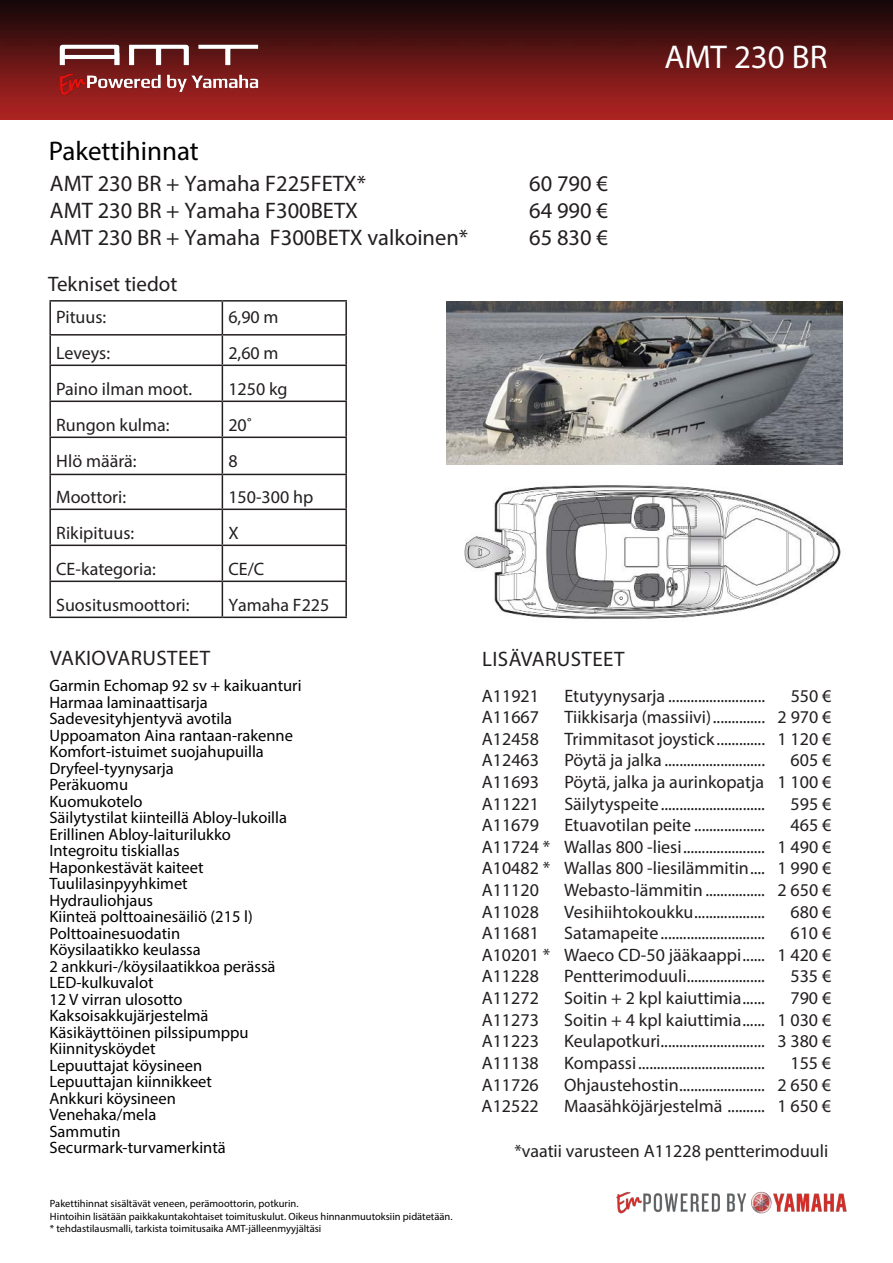
<style>
.page{position:relative;width:893px;height:1263px;background:#fff}
.page>*{position:absolute;margin:0;border:0;box-sizing:border-box;transform-origin:0 0}
.t1{font:33px "Myriad Pro";color:#fff}
.t2{font:27px "Myriad Pro";color:#000}
.t3{font:22.5px "Myriad Pro";color:#231f20}
.t4{font:21px "Myriad Pro";letter-spacing:.02em;color:#231f20}
.t5{font:21px "Myriad Pro";color:#231f20}
.t6{font:18px/21.6px "Myriad Pro";color:#231f20;text-align:justify}
.t7{font:16.5px/16.5px "Myriad Pro";color:#000}
.t8{font:10.5px/12.6px "Myriad Pro";color:#000}
</style>
<div class="page">
<img style="left:616px;top:1191px;width:231px;height:23px">
<img style="left:0;top:0;width:893px;height:119px">
<img style="left:44px;top:26px;width:229px;height:76px">
<img style="left:464px;top:485px;width:377px;height:134px">
<img style="left:447px;top:301px;width:395px;height:164px">
<hr style="left:49px;top:300px;width:173px;height:2px;background:#231f20">
<hr style="left:49px;top:302px;width:2px;height:32px;background:#231f20">
<hr style="left:222px;top:300px;width:125px;height:2px;background:#231f20">
<hr style="left:222px;top:302px;width:1px;height:32px;background:#231f20">
<hr style="left:345px;top:302px;width:2px;height:32px;background:#231f20">
<hr style="left:49px;top:334px;width:173px;height:2px;background:#231f20">
<hr style="left:49px;top:336px;width:2px;height:29px;background:#231f20">
<hr style="left:222px;top:334px;width:125px;height:2px;background:#231f20">
<svg style="left:222px;top:336px;width:1px;height:29px"></svg>
<hr style="left:345px;top:336px;width:2px;height:29px;background:#231f20">
<hr style="left:49px;top:365px;width:173px;height:1px;background:#231f20">
<hr style="left:49px;top:366px;width:2px;height:35px;background:#231f20">
<hr style="left:222px;top:365px;width:125px;height:1px;background:#231f20">
<hr style="left:222px;top:366px;width:1px;height:35px;background:#231f20">
<hr style="left:345px;top:366px;width:2px;height:35px;background:#231f20">
<hr style="left:49px;top:401px;width:173px;height:1px;background:#231f20">
<hr style="left:49px;top:402px;width:2px;height:35px;background:#231f20">
<hr style="left:222px;top:401px;width:125px;height:1px;background:#231f20">
<hr style="left:222px;top:402px;width:1px;height:35px;background:#231f20">
<hr style="left:345px;top:402px;width:2px;height:35px;background:#231f20">
<hr style="left:49px;top:437px;width:173px;height:1px;background:#231f20">
<hr style="left:49px;top:438px;width:2px;height:36px;background:#231f20">
<hr style="left:222px;top:437px;width:125px;height:1px;background:#231f20">
<hr style="left:222px;top:438px;width:1px;height:36px;background:#231f20">
<hr style="left:345px;top:438px;width:2px;height:36px;background:#231f20">
<hr style="left:49px;top:474px;width:173px;height:1px;background:#231f20">
<hr style="left:49px;top:475px;width:2px;height:34px;background:#231f20">
<hr style="left:222px;top:474px;width:125px;height:1px;background:#231f20">
<hr style="left:222px;top:475px;width:1px;height:34px;background:#231f20">
<hr style="left:345px;top:475px;width:2px;height:34px;background:#231f20">
<hr style="left:49px;top:509px;width:173px;height:1px;background:#231f20">
<hr style="left:49px;top:510px;width:2px;height:35px;background:#231f20">
<hr style="left:222px;top:509px;width:125px;height:1px;background:#231f20">
<hr style="left:222px;top:510px;width:1px;height:35px;background:#231f20">
<hr style="left:345px;top:510px;width:2px;height:35px;background:#231f20">
<hr style="left:49px;top:545px;width:173px;height:1px;background:#231f20">
<hr style="left:49px;top:546px;width:2px;height:35px;background:#231f20">
<hr style="left:222px;top:545px;width:125px;height:1px;background:#231f20">
<hr style="left:222px;top:546px;width:1px;height:35px;background:#231f20">
<hr style="left:345px;top:546px;width:2px;height:35px;background:#231f20">
<hr style="left:49px;top:581px;width:173px;height:1px;background:#231f20">
<hr style="left:49px;top:582px;width:2px;height:35px;background:#231f20">
<hr style="left:222px;top:581px;width:125px;height:1px;background:#231f20">
<hr style="left:222px;top:582px;width:1px;height:35px;background:#231f20">
<hr style="left:345px;top:582px;width:2px;height:35px;background:#231f20">
<hr style="left:49px;top:617px;width:173px;height:1px;background:#231f20">
<hr style="left:222px;top:617px;width:125px;height:1px;background:#231f20">
<p class="t2" style="left:49px;top:134px;width:152px">Pakettihinnat</p>
<p class="t3" style="left:50px;top:169px;width:318px">AMT 230 BR + Yamaha F225FETX*</p>
<p class="t3" style="left:529px;top:169px;width:80px">60 790 €</p>
<p class="t3" style="left:50px;top:196px;width:310px">AMT 230 BR + Yamaha F300BETX</p>
<p class="t3" style="left:529px;top:196px;width:80px">64 990 €</p>
<p class="t3" style="left:50px;top:223px;width:420px">AMT 230 BR + Yamaha F300BETX valkoinen*</p>
<p class="t3" style="left:529px;top:223px;width:80px">65 830 €</p>
<p class="t5" style="left:48px;top:271px;width:131px">Tekniset tiedot</p>
<p class="t6" style="left:56px;top:306px;width:52px">Pituus:</p>
<p class="t6" style="left:228px;top:306px;width:52px">6,90 m</p>
<p class="t6" style="left:56px;top:342px;width:55px">Leveys:</p>
<p class="t6" style="left:228px;top:342px;width:52px">2,60 m</p>
<p class="t6" style="left:56px;top:378px;width:138px">Paino ilman moot.</p>
<p class="t6" style="left:228px;top:378px;width:61px">1250 kg</p>
<p class="t6" style="left:56px;top:414px;width:115px">Rungon kulma:</p>
<p class="t6" style="left:228px;top:414px;width:25px">20˚</p>
<p class="t6" style="left:56px;top:450px;width:82px">Hlö määrä:</p>
<p class="t6" style="left:228px;top:450px;width:11px">8</p>
<p class="t6" style="left:56px;top:486px;width:71px">Moottori:</p>
<p class="t6" style="left:228px;top:486px;width:86px">150-300 hp</p>
<p class="t6" style="left:56px;top:522px;width:80px">Rikipituus:</p>
<p class="t6" style="left:228px;top:522px;width:12px">X</p>
<p class="t6" style="left:56px;top:558px;width:101px">CE-kategoria:</p>
<p class="t6" style="left:228px;top:558px;width:37px">CE/C</p>
<p class="t6" style="left:56px;top:594px;width:135px">Suositusmoottori:</p>
<p class="t6" style="left:228px;top:594px;width:103px">Yamaha F225</p>
<p class="t1" style="left:664px;top:37px;width:165px">AMT 230 BR</p>
<p class="t4" style="left:482px;top:646px;width:144px">LISÄVARUSTEET</p>
<p class="t4" style="left:50px;top:645px;width:162px">VAKIOVARUSTEET</p>
<p class="t7" style="left:49px;top:677px;width:254px">Garmin Echomap 92 sv + kaikuanturi<br>Harmaa laminaattisarja<br>Sadevesityhjentyvä avotila<br>Uppoamaton Aina rantaan-rakenne<br>Komfort-istuimet suojahupuilla<br>Dryfeel-tyynysarja<br>Peräkuomu<br>Kuomukotelo<br>Säilytystilat kiinteillä Abloy-lukoilla<br>Erillinen Abloy-laiturilukko<br>Integroitu tiskiallas<br>Haponkestävät kaiteet<br>Tuulilasinpyyhkimet<br>Hydrauliohjaus<br>Kiinteä polttoainesäiliö (215 l)<br>Polttoainesuodatin<br>Köysilaatikko keulassa<br>2 ankkuri-/köysilaatikkoa perässä<br>LED-kulkuvalot<br>12 V virran ulosotto<br>Kaksoisakkujärjestelmä<br>Käsikäyttöinen pilssipumppu<br>Kiinnitysköydet<br>Lepuuttajat köysineen<br>Lepuuttajan kiinnikkeet<br>Ankkuri köysineen<br>Venehaka/mela<br>Sammutin<br>Securmark-turvamerkintä</p>
<p class="t6" style="left:482px;top:684px;width:59px">A11921</p>
<p class="t6" style="left:564px;top:684px;width:202px">Etutyynysarja ..........................</p>
<p class="t6" style="left:791px;top:684px;width:42px">550 €</p>
<p class="t6" style="left:482px;top:706px;width:59px">A11667</p>
<p class="t6" style="left:564px;top:706px;width:268px">Tiikkisarja (massiivi).............. 2 970 €</p>
<p class="t6" style="left:482px;top:728px;width:59px">A12458</p>
<p class="t6" style="left:564px;top:728px;width:268px">Trimmitasot joystick............. 1 120 €</p>
<p class="t6" style="left:482px;top:749px;width:59px">A12463</p>
<p class="t6" style="left:564px;top:749px;width:202px">Pöytä ja jalka ...........................</p>
<p class="t6" style="left:791px;top:749px;width:42px">605 €</p>
<p class="t6" style="left:482px;top:771px;width:59px">A11693</p>
<p class="t6" style="left:564px;top:771px;width:269px">Pöytä, jalka ja aurinkopatja 1 100 €</p>
<p class="t6" style="left:482px;top:792px;width:59px">A11221</p>
<p class="t6" style="left:564px;top:792px;width:202px">Säilytyspeite............................</p>
<p class="t6" style="left:791px;top:792px;width:42px">595 €</p>
<p class="t6" style="left:482px;top:814px;width:59px">A11679</p>
<p class="t6" style="left:564px;top:814px;width:202px">Etuavotilan peite ...................</p>
<p class="t6" style="left:482px;top:814px;width:351px;text-indent:309px">465 € A11724 * Wallas 800 -liesi...................... 1 490 € A10482 * Wallas 800 -liesilämmitin.... 1 990 € A11120</p>
<p class="t6" style="left:564px;top:879px;width:268px">Webasto-lämmitin ................ 2 650 €</p>
<p class="t6" style="left:482px;top:900px;width:59px">A11028</p>
<p class="t6" style="left:564px;top:900px;width:202px">Vesihiihtokoukku...................</p>
<p class="t6" style="left:790px;top:900px;width:42px">680 €</p>
<p class="t6" style="left:482px;top:922px;width:59px">A11681</p>
<p class="t6" style="left:564px;top:922px;width:202px">Satamapeite............................</p>
<p class="t6" style="left:482px;top:922px;width:351px;text-indent:309px">610 € A10201 * Waeco CD-50 jääkaappi...... 1 420 € A11228</p>
<p class="t6" style="left:564px;top:965px;width:202px">Pentterimoduuli.....................</p>
<p class="t6" style="left:790px;top:965px;width:42px">535 €</p>
<p class="t6" style="left:482px;top:987px;width:59px">A11272</p>
<p class="t6" style="left:564px;top:987px;width:202px">Soitin + 2 kpl kaiuttimia......</p>
<p class="t6" style="left:790px;top:987px;width:42px">790 €</p>
<p class="t6" style="left:482px;top:1008px;width:59px">A11273</p>
<p class="t6" style="left:564px;top:1008px;width:269px">Soitin + 4 kpl kaiuttimia...... 1 030 €</p>
<p class="t6" style="left:482px;top:1030px;width:59px">A11223</p>
<p class="t6" style="left:564px;top:1030px;width:268px">Keulapotkuri............................ 3 380 €</p>
<p class="t6" style="left:482px;top:1052px;width:59px">A11138</p>
<p class="t6" style="left:564px;top:1052px;width:202px">Kompassi..................................</p>
<p class="t6" style="left:790px;top:1052px;width:42px">155 €</p>
<p class="t6" style="left:482px;top:1073px;width:59px">A11726</p>
<p class="t6" style="left:564px;top:1073px;width:268px">Ohjaustehostin....................... 2 650 €</p>
<p class="t6" style="left:482px;top:1095px;width:59px">A12522</p>
<p class="t6" style="left:564px;top:1095px;width:268px">Maasähköjärjestelmä .......... 1 650 €</p>
<p class="t6" style="left:514px;top:1140px;width:315px">*vaatii varusteen A11228 pentterimoduuli</p>
<p class="t8" style="left:50px;top:1197px;width:404px">Pakettihinnat sisältävät veneen, perämoottorin, potkurin.<br>Hintoihin lisätään paikkakuntakohtaiset toimituskulut. Oikeus hinnanmuutoksiin pidätetään. * tehdastilausmalli, tarkista toimitusaika AMT-jälleenmyyjältäsi</p>
</div>
